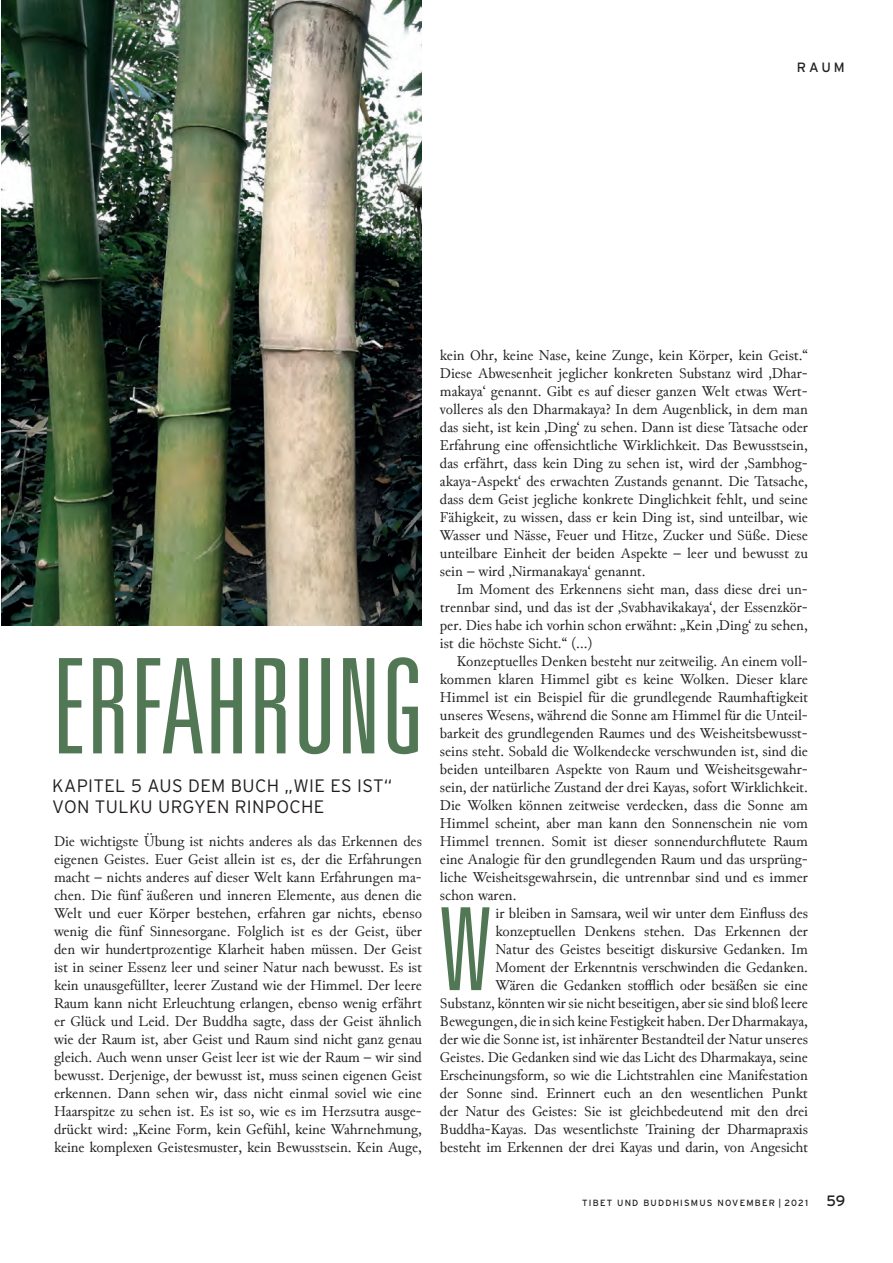
<style>
.page{position:relative;width:893px;height:1263px;background:#fff}
.page>*{position:absolute;margin:0;border:0;box-sizing:border-box;transform-origin:0 0}
.t1{font:300 ultra-condensed 132px "Univers";color:#517754}
.t2{font:300 ultra-condensed 114.75px "Univers";color:#517754}
.t3{font:300 18px/21.6px "Interstate";letter-spacing:.02em;color:#231f20}
.t4{font:15px/18px "Junicode";letter-spacing:-.005em;color:#231f20;text-align:justify}
.t5{font:13.5px "Interstate";color:#231f20}
.t6{font:9px "Interstate";letter-spacing:.13em;color:#231f20}
.s1{font-size:15px}
</style>
<div class="page">
<img style="left:1px;top:0;width:421px;height:625px">
<p class="t5" style="left:797px;top:60px;width:49px">RAUM</p>
<h1 class="t1" style="left:52px;top:638px;width:374px">ERFAHRUNG</h1>
<p class="t3" style="left:52px;top:774px;width:342px">KAPITEL 5 AUS DEM BUCH „WIE ES IST“<br>VON TULKU URGYEN RINPOCHE</p>
<p class="t4" style="left:54px;top:832px;width:369px">Die wichtigste Übung ist nichts anderes als das Erkennen des eigenen Geistes. Euer Geist allein ist es, der die Erfahrungen macht – nichts anderes auf dieser Welt kann Erfahrungen ma&shy;chen. Die fünf äußeren und inneren Elemente, aus denen die Welt und euer Körper bestehen, erfahren gar nichts, ebenso wenig die fünf Sinnesorgane. Folglich ist es der Geist, über den wir hundertprozentige Klarheit haben müssen. Der Geist ist in seiner Essenz leer und seiner Natur nach bewusst. Es ist kein unausgefüllter, leerer Zustand wie der Himmel. Der leere Raum kann nicht Erleuchtung erlangen, ebenso wenig erfährt er Glück und Leid. Der Buddha sagte, dass der Geist ähnlich wie der Raum ist, aber Geist und Raum sind nicht ganz genau gleich. Auch wenn unser Geist leer ist wie der Raum – wir sind bewusst. Derjenige, der bewusst ist, muss seinen eigenen Geist erkennen. Dann sehen wir, dass nicht einmal soviel wie eine Haarspitze zu sehen ist. Es ist so, wie es im Herzsutra ausge&shy;drückt wird: „Keine Form, kein Gefühl, keine Wahrnehmung, keine komplexen Geistesmuster, kein Bewusstsein. Kein Auge,</p>
<p class="t4" style="left:440px;top:346px;width:369px">kein Ohr, keine Nase, keine Zunge, kein Körper, kein Geist.“ Diese Abwesenheit jeglicher konkreten Substanz wird ‚Dhar&shy;makaya‘ genannt. Gibt es auf dieser ganzen Welt etwas Wert&shy;volleres als den Dharmakaya? In dem Augenblick, in dem man das sieht, ist kein ‚Ding‘ zu sehen. Dann ist diese Tatsache oder Erfahrung eine offensichtliche Wirklichkeit. Das Bewusstsein, das erfährt, dass kein Ding zu sehen ist, wird der ‚Sambhog&shy;akaya-Aspekt‘ des erwachten Zustands genannt. Die Tatsache, dass dem Geist jegliche konkrete Dinglichkeit fehlt, und seine Fähigkeit, zu wissen, dass er kein Ding ist, sind unteilbar, wie Wasser und Nässe, Feuer und Hitze, Zucker und Süße. Diese unteilbare Einheit der beiden Aspekte – leer und bewusst zu sein – wird ‚Nirmanakaya‘ genannt.</p>
<p class="t4" style="left:440px;top:580px;width:369px;text-indent:17px">Im Moment des Erkennens sieht man, dass diese drei un&shy;trennbar sind, und das ist der ‚Svabhavikakaya‘, der Essenzkör&shy;per. Dies habe ich vorhin schon erwähnt: „Kein ‚Ding‘ zu sehen, ist die höchste Sicht.“ (…)</p>
<p class="t4" style="left:440px;top:652px;width:369px;text-indent:17px">Konzeptuelles Denken besteht nur zeitweilig. An einem voll&shy;kommen klaren Himmel gibt es keine Wolken. Dieser klare Himmel ist ein Beispiel für die grundlegende Raumhaftigkeit unseres Wesens, während die Sonne am Himmel für die Unteil&shy;barkeit des grundlegenden Raumes und des Weisheitsbewusst&shy;seins steht. Sobald die Wolkendecke verschwunden ist, sind die beiden unteilbaren Aspekte von Raum und Weisheitsgewahr&shy;sein, der natürliche Zustand der drei Kayas, sofort Wirklichkeit.<br>Die Wolken können zeitweise verdecken, dass die Sonne am Himmel scheint, aber man kann den Sonnenschein nie vom Himmel trennen. Somit ist dieser sonnendurchflutete Raum eine Analogie für den grundlegenden Raum und das ursprüng&shy;liche Weisheitsgewahrsein, die untrennbar sind und es immer schon waren.</p>
<h2 class="t2" style="left:440px;top:890px;width:52px">W</h2>
<p class="t4" style="left:440px;top:904px;width:369px;text-align:right">ir bleiben in Samsara, weil wir unter dem Einfluss des konzeptuellen Denkens stehen. Das Erkennen der<br>Natur des Geistes beseitigt diskursive Gedanken. Im<br>Moment der Erkenntnis verschwinden die Gedanken.<br>Wären die Gedanken stofflich oder besäßen sie eine Substanz, könnten wir sie nicht beseitigen, aber sie sind bloß leere Bewegungen, die in sich keine Festigkeit haben. Der Dharmakaya, der wie die Sonne ist, ist inhärenter Bestandteil der Natur unseres Geistes. Die Gedanken sind wie das Licht des Dharmakaya, seine Erscheinungsform, so wie die Lichtstrahlen eine Manifestation der Sonne sind. Erinnert euch an den wesentlichen Punkt der Natur des Geistes: Sie ist gleichbedeutend mit den drei Buddha-Kayas. Das wesentlichste Training der Dharmapraxis besteht im Erkennen der drei Kayas und darin, von Angesicht</p>
<p class="t6" style="left:582px;top:1198px;width:264px">TIBET UND BUDDHISMUS NOVEMBER | 2021 <span class="s1">59</span></p>
</div>
